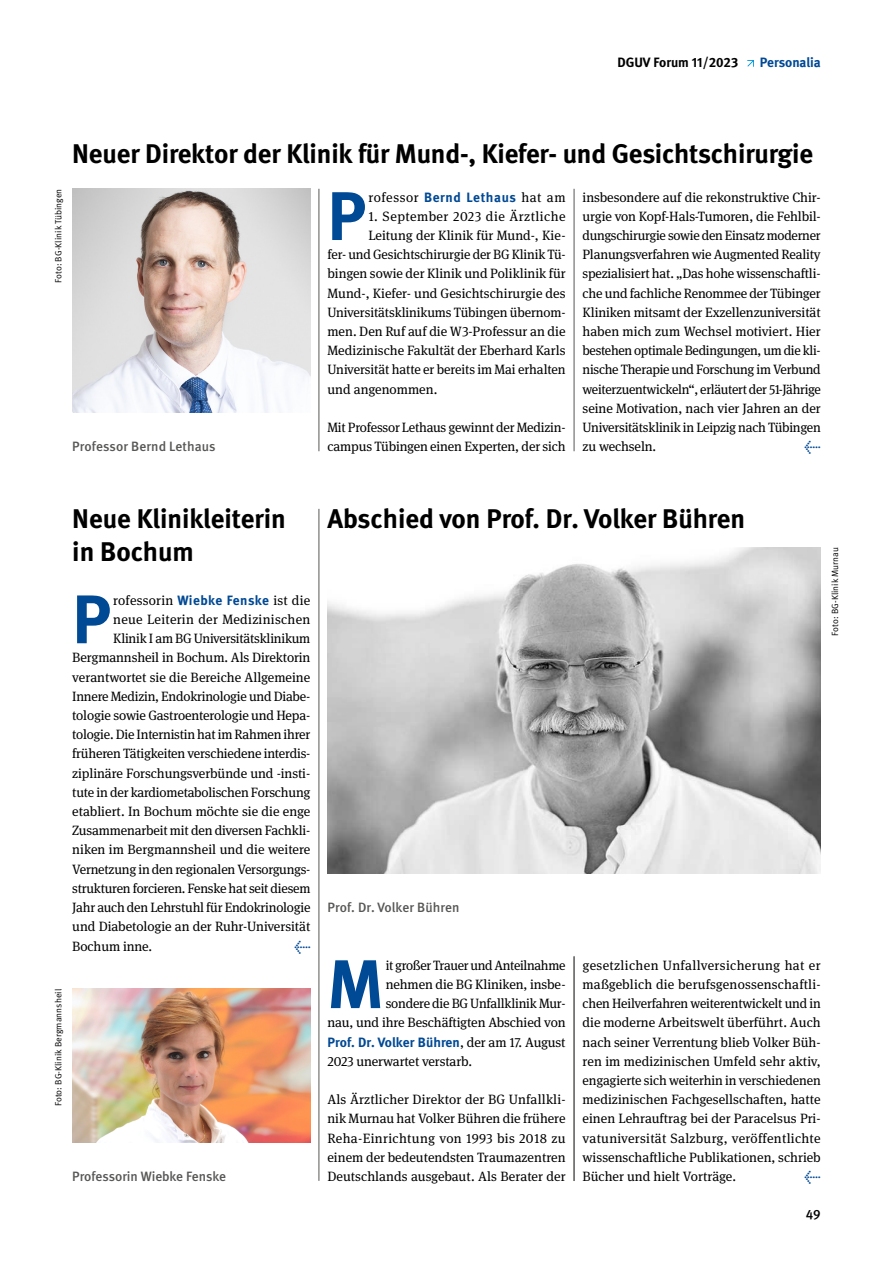
<style>
.page{position:relative;width:893px;height:1263px;background:#fff}
.page>*{position:absolute;margin:0;border:0;box-sizing:border-box;transform-origin:0 0}
.Fließtext_Initial_bo{font:700 68.7px "DGUV Meta";color:#004994}
.Headline_bold_24pt{font:700 27px/33px "DGUV Meta";letter-spacing:-.005em;color:#000}
.Fließtext_book_9pt{font:13.5px/19.2px "DGUV Meta Serif";letter-spacing:-.01em;color:#000;text-align:justify}
.Fließtext_Initial_bo-2{font:13.5px "DGUV Meta Serif";letter-spacing:-.01em;color:#000}
.Bildunterschrift{font:500 13.5px "DGUV Meta";letter-spacing:.005em;color:#575756}
.Fließtext_Initial_bo-3{font:700 13.5px "DGUV Meta";color:#004994}
.Fließtext_Initial_bo-4{font:13.5px "DGUV Meta Serif";letter-spacing:.015em;color:#000}
.Fließtext_Initial_bo-5{font:13.5px "DGUV Meta Serif";letter-spacing:.02em;color:#000}
.Fließtext_Initial_bo-6{font:13.5px "DGUV Meta Serif";letter-spacing:.03em;color:#000}
.Fließtext_Initial_bo-7{font:13.5px "DGUV Meta Serif";letter-spacing:.04em;color:#000}
.t1{font:700 13.5px "DGUV Meta";color:#000}
.t2{font:500 13.5px "DGUV Meta";color:#004994}
.t3{font:500 13.5px "DGUV Meta";color:#000}
.t4{font:9px "DGUV Meta";letter-spacing:.01em;color:#000}
.s1{font-family:"DGUV Meta";font-weight:700;color:#004994}
.s2{font-family:"DGUV Meta Serif";font-weight:400;color:#000}
</style>
<div class="page">
<svg style="left:747px;top:60px;width:7px;height:7px"></svg>
<img style="left:72px;top:189px;width:238px;height:224px">
<hr style="left:319px;top:189px;width:1px;height:262px;background:#575756">
<hr style="left:574px;top:189px;width:1px;height:262px;background:#575756">
<img style="left:72px;top:989px;width:238px;height:153px">
<img style="left:327px;top:547px;width:494px;height:327px">
<hr style="left:574px;top:956px;width:1px;height:225px;background:#575756">
<hr style="left:319px;top:509px;width:1px;height:672px;background:#575756">
<h1 class="t1" style="left:617px;top:54px;width:122px">DGUV Forum 11/2023</h1>
<h2 class="Fließtext_Initial_bo-3" style="left:760px;top:54px;width:62px">Personalia</h2>
<h3 class="Headline_bold_24pt" style="left:72px;top:138px;width:742px">Neuer Direktor der Klinik für Mund-, Kiefer- und Gesichtschirurgie</h3>
<p class="t4" style="left:53px;top:283px;width:96px;rotate:-90deg">Foto: BG-Klinik Tübingen</p>
<p class="Fließtext_Initial_bo" style="left:327px;top:175px;width:40px">P</p>
<p class="Fließtext_Initial_bo-7" style="left:368px;top:189px;width:199px">rofessor <span class="s1">Bernd Lethaus</span> hat am</p>
<p class="Fließtext_Initial_bo-6" style="left:368px;top:208px;width:199px">1. September 2023 die Ärztliche</p>
<p class="Fließtext_Initial_bo-2" style="left:368px;top:228px;width:199px">Leitung der Klinik für Mund-, Kie-</p>
<p class="Fließtext_Initial_bo-2" style="left:327px;top:247px;width:240px">fer- und Gesichtschirurgie der BG Klinik Tü-</p>
<p class="Fließtext_Initial_bo-2" style="left:327px;top:266px;width:240px">bingen sowie der Klinik und Poliklinik für</p>
<p class="Fließtext_Initial_bo-2" style="left:327px;top:285px;width:240px">Mund-, Kiefer- und Gesichtschirurgie des</p>
<p class="Fließtext_Initial_bo-2" style="left:327px;top:304px;width:240px">Universitätsklinikums Tübingen übernom-</p>
<p class="Fließtext_Initial_bo-2" style="left:327px;top:324px;width:240px">men. Den Ruf auf die W3-Professur an die</p>
<p class="Fließtext_Initial_bo-2" style="left:327px;top:343px;width:240px">Medizinische Fakultät der Eberhard Karls</p>
<p class="Fließtext_Initial_bo-2" style="left:327px;top:362px;width:240px">Universität hatte er bereits im Mai erhalten</p>
<p class="Fließtext_Initial_bo-2" style="left:327px;top:381px;width:111px">und angenommen.</p>
<p class="Fließtext_book_9pt" style="left:327px;top:418px;width:240px">Mit Professor Lethaus gewinnt der Medizin&shy;campus Tübingen einen Experten, der sich</p>
<p class="Bildunterschrift" style="left:72px;top:439px;width:145px">Professor Bernd Lethaus</p>
<p class="Fließtext_book_9pt" style="left:583px;top:188px;width:240px">insbesondere auf die rekonstruktive Chir&shy;urgie von Kopf-Hals-Tumoren, die Fehlbil&shy;dungschirurgie sowie den Einsatz moderner Planungsverfahren wie Augmented Reality spezialisiert hat. „Das hohe wissenschaftli&shy;che und fachliche Renommee der Tübinger Kliniken mitsamt der Exzellenzuniversität haben mich zum Wechsel motiviert. Hier bestehen optimale Bedingungen, um die kli&shy;nische Therapie und Forschung im Verbund weiterzuentwickeln“, erläutert der 51-Jährige seine Motivation, nach vier Jahren an der Universitätsklinik in Leipzig nach Tübingen zu wechseln.</p>
<p class="t2" style="left:805px;top:439px;width:18px">←</p>
<h3 class="Headline_bold_24pt" style="left:72px;top:503px;width:215px">Neue Klinikleiterin in Bochum</h3>
<p class="Fließtext_Initial_bo" style="left:72px;top:578px;width:40px">P</p>
<p class="Fließtext_Initial_bo-4" style="left:113px;top:592px;width:199px">rofessorin <span class="s1">Wiebke Fenske</span> ist die</p>
<p class="Fließtext_Initial_bo-5" style="left:113px;top:612px;width:199px">neue Leiterin der Medizinischen</p>
<p class="Fließtext_Initial_bo-2" style="left:113px;top:631px;width:199px">Klinik I am BG Universitätsklinikum</p>
<p class="Fließtext_Initial_bo-2" style="left:72px;top:650px;width:240px">Bergmannsheil in Bochum. Als Direktorin</p>
<p class="Fließtext_Initial_bo-2" style="left:72px;top:669px;width:239px">verantwortet sie die Bereiche Allgemeine</p>
<p class="Fließtext_Initial_bo-2" style="left:72px;top:688px;width:240px">Innere Medizin, Endokrinologie und Diabe-</p>
<p class="Fließtext_Initial_bo-2" style="left:72px;top:708px;width:240px">tologie sowie Gastroenterologie und Hepa-</p>
<p class="Fließtext_Initial_bo-2" style="left:72px;top:727px;width:240px">tologie. Die Internistin hat im Rahmen ihrer</p>
<p class="Fließtext_Initial_bo-2" style="left:72px;top:746px;width:240px">früheren Tätigkeiten verschiedene interdis-</p>
<p class="Fließtext_Initial_bo-2" style="left:72px;top:765px;width:240px">ziplinäre Forschungsverbünde und -insti-</p>
<p class="Fließtext_Initial_bo-2" style="left:72px;top:784px;width:240px">tute in der kardiometabolischen Forschung</p>
<p class="Fließtext_Initial_bo-2" style="left:72px;top:804px;width:240px">etabliert. In Bochum möchte sie die enge</p>
<p class="Fließtext_Initial_bo-2" style="left:72px;top:823px;width:240px">Zusammenarbeit mit den diversen Fachkli-</p>
<p class="Fließtext_Initial_bo-2" style="left:72px;top:842px;width:240px">niken im Bergmannsheil und die weitere</p>
<p class="Fließtext_Initial_bo-2" style="left:72px;top:861px;width:240px">Vernetzung in den regionalen Versorgungs-</p>
<p class="Fließtext_Initial_bo-2" style="left:72px;top:880px;width:240px">strukturen forcieren. Fenske hat seit diesem</p>
<p class="Fließtext_Initial_bo-2" style="left:72px;top:900px;width:240px">Jahr auch den Lehrstuhl für Endokrinologie</p>
<p class="Fließtext_Initial_bo-2" style="left:72px;top:919px;width:240px">und Diabetologie an der Ruhr-Universität</p>
<p class="Fließtext_Initial_bo-2" style="left:72px;top:938px;width:82px">Bochum inne.</p>
<p class="t2" style="left:294px;top:938px;width:18px">←</p>
<p class="t4" style="left:53px;top:1106px;width:119px;rotate:-90deg">Foto: BG-Klinik Bergmannsheil</p>
<p class="Bildunterschrift" style="left:72px;top:1168px;width:155px">Professorin Wiebke Fenske</p>
<h3 class="Headline_bold_24pt" style="left:327px;top:503px;width:419px">Abschied von Prof. Dr. Volker Bühren</h3>
<p class="t4" style="left:830px;top:636px;width:90px;rotate:-90deg">Foto: BG-Klinik Murnau</p>
<p class="Bildunterschrift" style="left:327px;top:899px;width:134px">Prof. Dr. Volker Bühren</p>
<p class="Fließtext_Initial_bo" style="left:327px;top:943px;width:58px">M</p>
<p class="Fließtext_Initial_bo-2" style="left:386px;top:957px;width:181px">it großer Trauer und Anteilnahme</p>
<p class="Fließtext_Initial_bo-2" style="left:386px;top:976px;width:181px">nehmen die BG Kliniken, insbe-</p>
<p class="Fließtext_Initial_bo-2" style="left:386px;top:996px;width:181px">sondere die BG Unfallklinik Mur-</p>
<p class="Fließtext_Initial_bo-2" style="left:327px;top:1015px;width:240px">nau, und ihre Beschäftigten Abschied von</p>
<p class="Fließtext_Initial_bo-3" style="left:327px;top:1034px;width:240px">Prof. Dr. Volker Bühren<span class="s2">, der am 17. August</span></p>
<p class="Fließtext_Initial_bo-2" style="left:327px;top:1053px;width:146px">2023 unerwartet verstarb.</p>
<p class="Fließtext_book_9pt" style="left:327px;top:1090px;width:240px">Als Ärztlicher Direktor der BG Unfallkli&shy;nik Murnau hat Volker Bühren die frühere Reha-Einrichtung von 1993 bis 2018 zu einem der bedeutendsten Traumazentren Deutschlands ausgebaut. Als Berater der</p>
<p class="Fließtext_book_9pt" style="left:583px;top:956px;width:240px">gesetzlichen Unfallversicherung hat er maßgeblich die berufsgenossenschaftli&shy;chen Heilverfahren weiterentwickelt und in die moderne Arbeitswelt überführt. Auch nach seiner Verrentung blieb Volker Büh&shy;ren im medizinischen Umfeld sehr aktiv, engagierte sich weiterhin in verschiedenen medizinischen Fachgesellschaften, hatte einen Lehrauftrag bei der Paracelsus Pri&shy;vatuniversität Salzburg, veröffentlichte wissenschaftliche Publikationen, schrieb Bücher und hielt Vorträge.</p>
<p class="t2" style="left:805px;top:1168px;width:18px">←</p>
<p class="t3" style="left:806px;top:1207px;width:16px">49</p>
</div>
